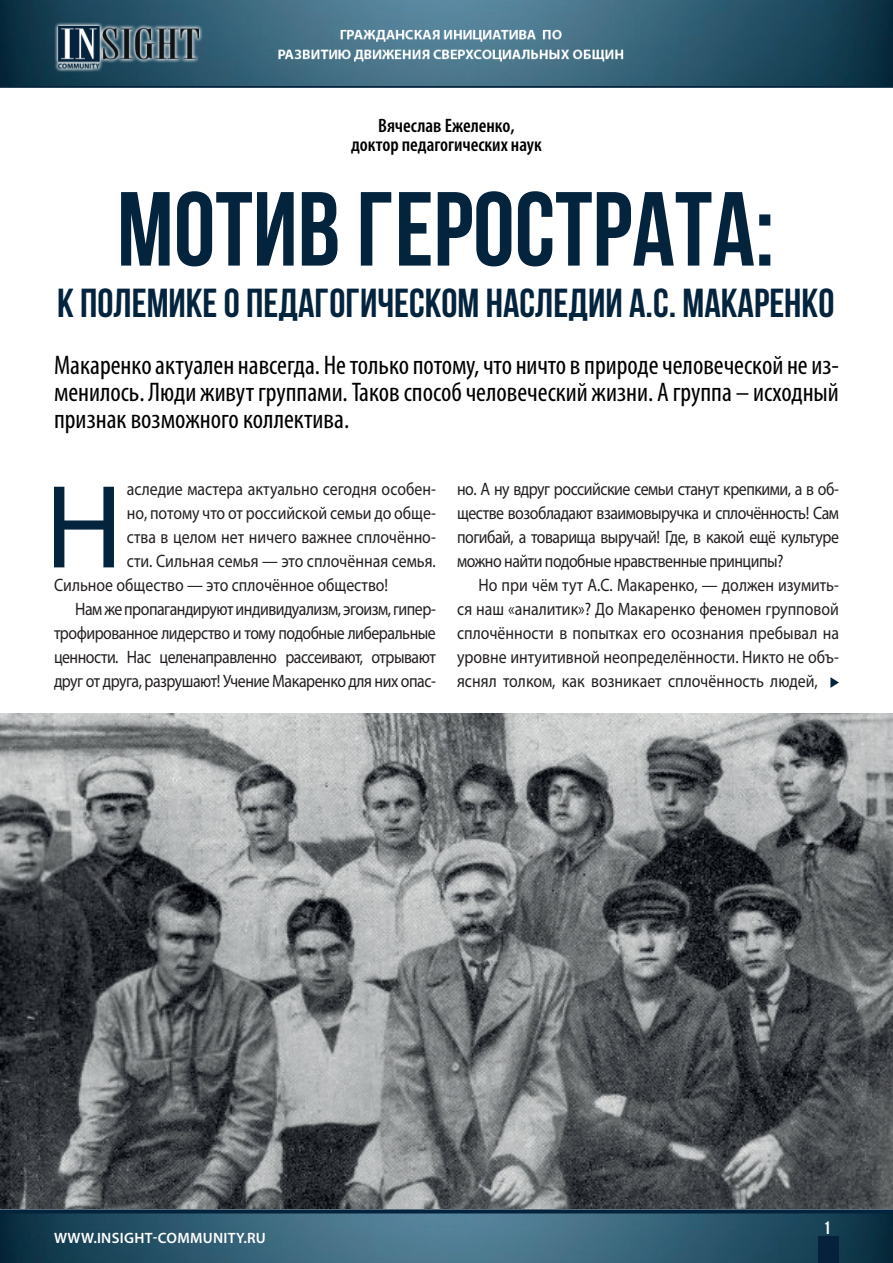
<style>
.page{position:relative;width:893px;height:1263px;background:#fff}
.page>*{position:absolute;margin:0;border:0;box-sizing:border-box;transform-origin:0 0}
.t1{font:700 105px "Bebas Neue";color:#04233d}
.t2{font:700 40.5px "Bebas Neue";color:#04233d}
.t3{font:condensed 27px/27px "Myriad Pro";color:#000001;text-align:justify}
.t4{font:600 condensed 19.5px/19.5px "Myriad Pro";color:#000;text-align:center}
.t5{font:18px/24px "Myriad Pro";letter-spacing:-.02em;color:#231f20;text-align:justify;scale:.88 1}
.t6{font:18px "Myriad Pro";color:#231f20;scale:.88 1}
.t7{font:700 18px "Bebas Neue";color:#fff}
.t8{font:600 15px "Myriad Pro";letter-spacing:.02em;color:#fff}
</style>
<div class="page">
<img style="left:0;top:1213px;width:893px;height:50px">
<div style="left:818px;top:1236px;width:21px;height:27px;background:#05213c"></div>
<img style="left:0;top:0;width:893px;height:83px">
<div style="left:0;top:83px;width:893px;height:5px;background:#04233d"></div>
<svg style="left:0;top:1209px;width:893px;height:4px;background:#19354d"></svg>
<img style="left:54px;top:7px;width:785px;height:79px">
<img style="left:0;top:713px;width:893px;height:496px">
<svg style="left:830px;top:677px;width:9px;height:11px"></svg>
<svg style="left:54px;top:487px;width:60px;height:80px"></svg>
<p class="t4" style="left:351px;top:116px;width:192px">Вячеслав Ежеленко,<br>доктор педагогических наук</p>
<h1 class="t1" style="left:117px;top:172px;width:659px">МОТИВ ГЕРОСТРАТА:</h1>
<h2 class="t2" style="left:57px;top:280px;width:779px">К ПОЛЕМИКЕ О ПЕДАГОГИЧЕСКОМ НАСЛЕДИИ А.С. МАКАРЕНКО</h2>
<h3 class="t3" style="left:54px;top:351px;width:787px">Макаренко актуален навсегда. Не только потому, что ничто в природе человеческой не из&shy;менилось. Люди живут группами. Таков способ человеческий жизни. А группа – исходный признак возможного коллектива.</h3>
<p class="t6" style="left:127px;top:478px;width:353px">аследие мастера актуально сегодня особен-</p>
<p class="t6" style="left:127px;top:502px;width:353px">но, потому что от российской семьи до обще-</p>
<p class="t6" style="left:127px;top:526px;width:353px">ства в целом нет ничего важнее сплочённо-</p>
<p class="t6" style="left:127px;top:550px;width:353px">сти. Сильная семья — это сплочённая семья.</p>
<p class="t6" style="left:54px;top:574px;width:381px">Сильное общество — это сплочённое общество!</p>
<p class="t5" style="left:75px;top:597px;width:411px">Нам же пропагандируют индивидуализм, эгоизм, гипер-</p>
<p class="t5" style="left:54px;top:621px;width:435px">трофированное лидерство и тому подобные либеральные</p>
<p class="t5" style="left:54px;top:645px;width:435px">ценности. Нас целенаправленно рассеивают, отрывают</p>
<p class="t5" style="left:54px;top:669px;width:435px">друг от друга, разрушают! Учение Макаренко для них опас-</p>
<p class="t5" style="left:457px;top:477px;width:435px">но. А ну вдруг российские семьи станут крепкими, а в об&shy;ществе возобладают взаимовыручка и сплочённость! Сам погибай, а товарища выручай! Где, в какой ещё культуре можно найти подобные нравственные принципы?</p>
<p class="t5" style="left:457px;top:573px;width:435px;text-indent:21px">Но при чём тут А.С. Макаренко, — должен изумить&shy;ся наш «аналитик»? До Макаренко феномен групповой сплочённости в попытках его осознания пребывал на уровне интуитивной неопределённости. Никто не объ&shy;яснял толком, как возникает сплочённость людей,</p>
<p class="t8" style="left:54px;top:1228px;width:213px">WWW.INSIGHT-COMMUNITY.RU</p>
<p class="t7" style="left:824px;top:1217px;width:9px">1</p>
</div>
